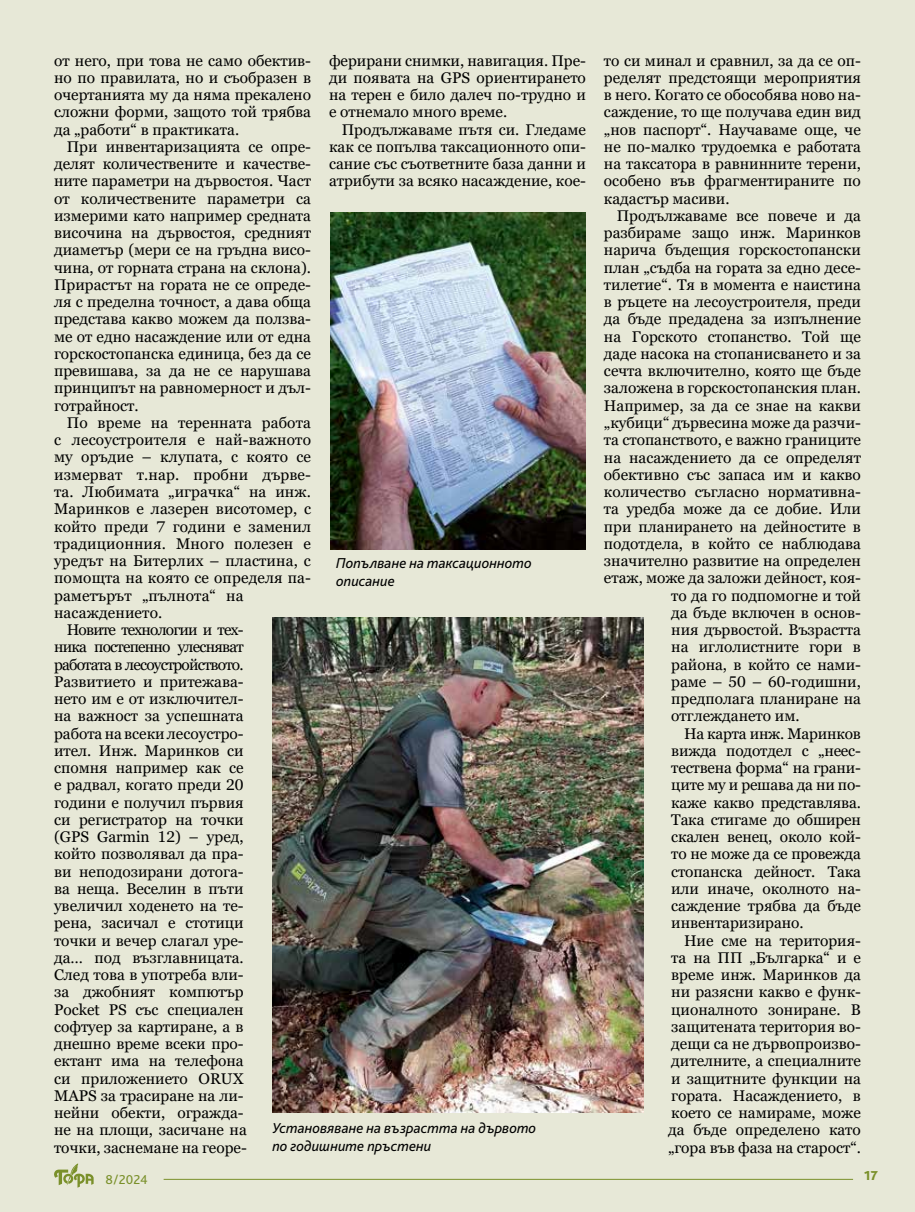
<style>
.page{position:relative;width:915px;height:1212px;background:#fff}
.page>*{position:absolute;margin:0;border:0;box-sizing:border-box;transform-origin:0 0}
.t1{font:15.45px/17.2px "Georgia Pro";color:#000;text-align:justify}
.t2{font:15.45px "Georgia Pro";letter-spacing:-.05em;color:#000}
.t3{font:italic 15px/17.2px "Bliss Pro";letter-spacing:-.005em;color:#000}
.t4{font:13.5px "Bliss Pro";color:#7a902a}
.t5{font:800 13.5px "Bliss Pro";color:#7a902a}
</style>
<div class="page">
<div style="left:0;top:0;width:914px;height:1212px;background:#e7e8d7"></div>
<img style="left:331px;top:213px;width:254px;height:336px">
<img style="left:272px;top:617px;width:371px;height:495px">
<hr style="left:163px;top:1179px;width:689px;height:1px;background:#7a902a">
<svg style="left:54px;top:1163px;width:40px;height:25px"></svg>
<p class="t1" style="left:54px;top:52px;width:258px">от него, при това не само обектив&shy;но по правилата, но и съобразен в очертанията му да няма прекалено сложни форми, защото той трябва да „работи“ в практиката.</p>
<p class="t1" style="left:54px;top:139px;width:258px;text-indent:13px">При инвентаризацията се опре&shy;делят количествените и качестве&shy;ните параметри на дървостоя. Част от количествените параметри са измерими като например средната височина на дървостоя, средният диаметър (мери се на гръдна висо&shy;чина, от горната страна на склона).<br>Прирастът на гората не се опреде&shy;ля с пределна точност, а дава обща представа какво можем да ползва&shy;ме от едно насаждение или от една горскостопанска единица, без да се превишава, за да не се нарушава принципът на равномерност и дъл&shy;готрайност.</p>
<p class="t1" style="left:67px;top:415px;width:245px">По време на теренната работа</p>
<p class="t1" style="left:54px;top:432px;width:258px">с лесоустроителя е най-важното</p>
<p class="t1" style="left:54px;top:449px;width:258px">му оръдие – клупата, с която се</p>
<p class="t1" style="left:54px;top:466px;width:258px">измерват т.нар. пробни дърве-</p>
<p class="t1" style="left:54px;top:484px;width:258px">та. Любимата „играчка“ на инж.</p>
<p class="t1" style="left:54px;top:501px;width:258px">Маринков е лазерен висотомер, с</p>
<p class="t1" style="left:54px;top:518px;width:258px">който преди 7 години е заменил</p>
<p class="t1" style="left:54px;top:535px;width:258px">традиционния. Много полезен е</p>
<p class="t1" style="left:54px;top:553px;width:258px">уредът на Битерлих – пластина, с</p>
<p class="t1" style="left:54px;top:570px;width:258px">помощта на която се определя па-</p>
<p class="t1" style="left:54px;top:587px;width:191px">раметърът „пълнота“ на</p>
<p class="t1" style="left:54px;top:604px;width:110px">насаждението.</p>
<p class="t2" style="left:67px;top:621px;width:178px">Новите технологии и тех-</p>
<p class="t2" style="left:54px;top:638px;width:191px">ника постепенно улесняват</p>
<p class="t2" style="left:54px;top:655px;width:191px">работата в лесоустройството.</p>
<p class="t1" style="left:54px;top:673px;width:191px">Развитието и притежава-</p>
<p class="t1" style="left:54px;top:691px;width:191px">нето им е от изключител-</p>
<p class="t1" style="left:54px;top:708px;width:191px">на важност за успешната</p>
<p class="t1" style="left:54px;top:725px;width:191px">работа на всеки лесоустро-</p>
<p class="t1" style="left:54px;top:742px;width:191px">ител. Инж. Маринков си</p>
<p class="t1" style="left:54px;top:760px;width:191px">спомня например как се</p>
<p class="t1" style="left:54px;top:777px;width:191px">е радвал, когато преди 20</p>
<p class="t1" style="left:54px;top:794px;width:191px">години e получил първия</p>
<p class="t1" style="left:54px;top:811px;width:191px">си регистратор на точки</p>
<p class="t1" style="left:54px;top:829px;width:191px">(GPS Garmin 12) – уред,</p>
<p class="t1" style="left:54px;top:846px;width:191px">който позволявал да пра-</p>
<p class="t1" style="left:54px;top:863px;width:191px">ви неподозирани дотога-</p>
<p class="t1" style="left:54px;top:880px;width:191px">ва неща. Веселин в пъти</p>
<p class="t1" style="left:54px;top:898px;width:191px">увеличил ходенето на те-</p>
<p class="t1" style="left:54px;top:915px;width:191px">рена, засичал е стотици</p>
<p class="t1" style="left:54px;top:932px;width:191px">точки и вечер слагал уре-</p>
<p class="t1" style="left:54px;top:949px;width:191px">да… под възглавницата.</p>
<p class="t1" style="left:54px;top:967px;width:191px">След това в употреба вли-</p>
<p class="t1" style="left:54px;top:984px;width:191px">за джобният компютър</p>
<p class="t1" style="left:54px;top:1001px;width:191px">Pocket PS със специален</p>
<p class="t1" style="left:54px;top:1018px;width:191px">софтуер за картиране, а в</p>
<p class="t1" style="left:54px;top:1036px;width:191px">днешно време всеки про-</p>
<p class="t1" style="left:54px;top:1053px;width:191px">ектант има на телефона</p>
<p class="t1" style="left:54px;top:1070px;width:191px">си приложението ORUX</p>
<p class="t1" style="left:54px;top:1087px;width:191px">MAPS за трасиране на ли-</p>
<p class="t1" style="left:54px;top:1105px;width:191px">нейни обекти, огражда-</p>
<p class="t1" style="left:54px;top:1122px;width:194px">не на площи, засичане на</p>
<p class="t1" style="left:54px;top:1139px;width:194px">точки, заснемане на георе-</p>
<p class="t1" style="left:329px;top:52px;width:258px">ферирани снимки, навигация. Пре&shy;ди появата на GPS ориентирането на терен е било далеч по-трудно и е отнемало много време.</p>
<p class="t1" style="left:329px;top:121px;width:258px;text-indent:13px">Продължаваме пътя си. Гледаме как се попълва таксационното опи&shy;сание със съответните база данни и атрибути за всяко насаждение, кое-</p>
<p class="t3" style="left:336px;top:554px;width:197px">Попълване на таксационното описание</p>
<p class="t3" style="left:272px;top:1119px;width:265px">Установяване на възрастта на дървото по годишните пръстени</p>
<p class="t4" style="left:105px;top:1171px;width:44px">8/2024</p>
<p class="t1" style="left:603px;top:52px;width:258px">то си минал и сравнил, за да се оп&shy;ределят предстоящи мероприятия в него. Когато се обособява ново на&shy;саждение, то ще получава един вид „нов паспорт“. Научаваме още, че не по-малко трудоемка е работата на таксатора в равнинните терени, особено във фрагментираните по кадастър масиви.</p>
<p class="t1" style="left:616px;top:208px;width:245px">Продължаваме все повече и да</p>
<p class="t1" style="left:603px;top:225px;width:258px">разбираме защо инж. Маринков</p>
<p class="t1" style="left:603px;top:242px;width:258px">нарича бъдещия горскостопански</p>
<p class="t1" style="left:603px;top:259px;width:258px">план „съдба на гората за едно десе-</p>
<p class="t1" style="left:603px;top:277px;width:258px">тилетие“. Тя в момента е наистина</p>
<p class="t1" style="left:603px;top:294px;width:258px">в ръцете на лесоустроителя, преди</p>
<p class="t1" style="left:603px;top:311px;width:258px">да бъде предадена за изпълнение</p>
<p class="t1" style="left:603px;top:328px;width:258px">на Горското стопанство. Той ще</p>
<p class="t1" style="left:603px;top:346px;width:258px">даде насока на стопанисването и за</p>
<p class="t1" style="left:603px;top:363px;width:258px">сечта включително, която ще бъде</p>
<p class="t1" style="left:603px;top:380px;width:258px">заложена в горскостопанския план.</p>
<p class="t1" style="left:603px;top:397px;width:258px">Например, за да се знае на какви</p>
<p class="t1" style="left:603px;top:415px;width:258px">„кубици“ дървесина може да разчи-</p>
<p class="t1" style="left:603px;top:432px;width:258px">та стопанството, е важно границите</p>
<p class="t1" style="left:603px;top:449px;width:258px">на насаждението да се определят</p>
<p class="t1" style="left:603px;top:466px;width:258px">обективно със запаса им и какво</p>
<p class="t1" style="left:603px;top:484px;width:258px">количество съгласно нормативна-</p>
<p class="t1" style="left:603px;top:501px;width:258px">та уредба може да се добие. Или</p>
<p class="t1" style="left:603px;top:518px;width:258px">при планирането на дейностите в</p>
<p class="t1" style="left:603px;top:535px;width:258px">подотдела, в който се наблюдава</p>
<p class="t1" style="left:603px;top:553px;width:258px">значително развитие на определен</p>
<p class="t1" style="left:603px;top:570px;width:258px">етаж, може да заложи дейност, коя-</p>
<p class="t1" style="left:671px;top:587px;width:191px">то да го подпомогне и той</p>
<p class="t1" style="left:671px;top:604px;width:191px">да бъде включен в основ-</p>
<p class="t1" style="left:671px;top:622px;width:191px">ния дървостой. Възрастта</p>
<p class="t1" style="left:671px;top:639px;width:191px">на иглолистните гори в</p>
<p class="t1" style="left:671px;top:656px;width:191px">района, в който се нами-</p>
<p class="t1" style="left:671px;top:673px;width:191px">раме – 50 – 60-годишни,</p>
<p class="t1" style="left:671px;top:691px;width:191px">предполага планиране на</p>
<p class="t1" style="left:671px;top:708px;width:130px">отглеждането им.</p>
<p class="t1" style="left:683px;top:725px;width:178px">На карта инж. Маринков</p>
<p class="t1" style="left:671px;top:742px;width:191px">вижда подотдел с „неес-</p>
<p class="t1" style="left:671px;top:760px;width:191px">тествена форма“ на грани-</p>
<p class="t1" style="left:671px;top:777px;width:191px">ците му и решава да ни по-</p>
<p class="t1" style="left:671px;top:794px;width:191px">каже какво представлява.</p>
<p class="t1" style="left:671px;top:811px;width:191px">Така стигаме до обширен</p>
<p class="t1" style="left:671px;top:829px;width:191px">скален венец, около кой-</p>
<p class="t1" style="left:671px;top:846px;width:191px">то не може да се провежда</p>
<p class="t1" style="left:671px;top:863px;width:191px">стопанска дейност. Така</p>
<p class="t1" style="left:671px;top:880px;width:191px">или иначе, околното на-</p>
<p class="t1" style="left:671px;top:898px;width:191px">саждение трябва да бъде</p>
<p class="t1" style="left:671px;top:915px;width:134px">инвентаризирано.</p>
<p class="t1" style="left:683px;top:932px;width:178px">Ние сме на територия-</p>
<p class="t1" style="left:671px;top:949px;width:191px">та на ПП „Българка“ и е</p>
<p class="t1" style="left:671px;top:967px;width:191px">време инж. Маринков да</p>
<p class="t1" style="left:671px;top:984px;width:191px">ни разясни какво е функ-</p>
<p class="t1" style="left:671px;top:1001px;width:191px">ционалното зониране. В</p>
<p class="t1" style="left:671px;top:1018px;width:191px">защитената територия во-</p>
<p class="t1" style="left:671px;top:1036px;width:191px">дещи са не дървопроизво-</p>
<p class="t1" style="left:671px;top:1053px;width:191px">дителните, а специалните</p>
<p class="t1" style="left:671px;top:1070px;width:191px">и защитните функции на</p>
<p class="t1" style="left:671px;top:1087px;width:191px">гората. Насаждението, в</p>
<p class="t1" style="left:671px;top:1105px;width:191px">което се намираме, може</p>
<p class="t1" style="left:668px;top:1122px;width:194px">да бъде определено като</p>
<p class="t1" style="left:668px;top:1139px;width:194px">„гора във фаза на старост“.</p>
<p class="t5" style="left:863px;top:1167px;width:15px">17</p>
</div>
